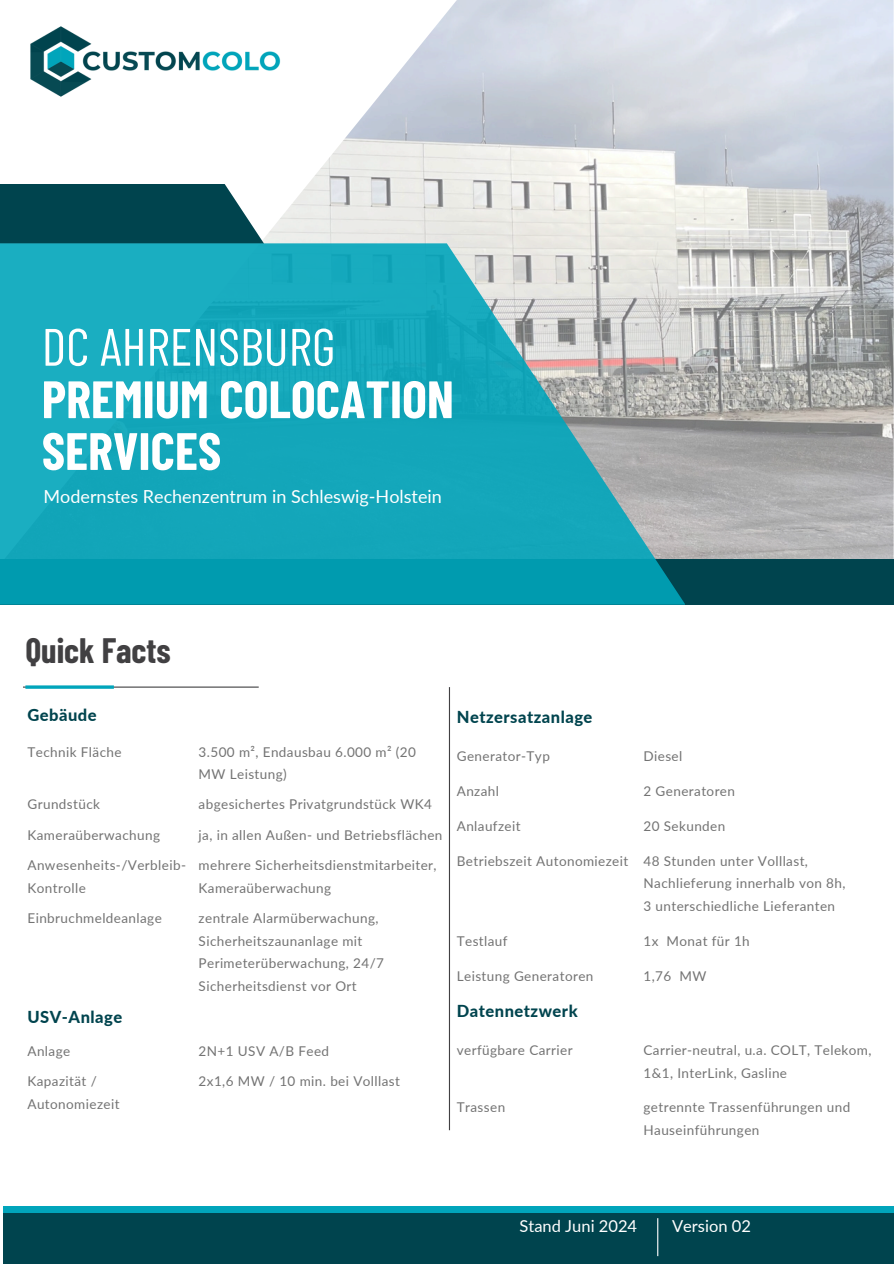
<style>
.page{position:relative;width:894px;height:1264px;background:#fff}
.page>*{position:absolute;margin:0;border:0;box-sizing:border-box;transform-origin:0 0}
.t1{font:700 52.5px/51.8px "Barlow Condensed";color:#fff}
.t2{font:52.5px "Barlow Condensed";color:#fff}
.t3{font:700 34.5px "Barlow Condensed";color:#414042}
.t4{font:18px "Lato";color:#fff}
.t5{font:800 16.5px "Lato";letter-spacing:.03em;color:#00444e}
.t6{font:16.5px "Lato";color:#fff}
.t7{font:13.5px/22.5px "Lato";letter-spacing:.03em;color:#737373}
</style>
<div class="page">
<img style="left:264px;top:0;width:629px;height:558px">
<svg style="left:0;top:184px;width:264px;height:59px;background:#12515a"></svg>
<div style="left:0;top:558px;width:893px;height:46px;background:#00444e"></div>
<svg style="left:0;top:243px;width:684px;height:361px;background:#30abba"></svg>
<div style="left:3px;top:1212px;width:890px;height:51px;background:#00444e"></div>
<div style="left:3px;top:1205px;width:890px;height:7px;background:#01a5bb"></div>
<hr style="left:23px;top:686px;width:236px;height:1px;background:#414042">
<hr style="left:25px;top:685px;width:89px;height:3px;background:#01a5bb">
<img style="left:30px;top:21px;width:256px;height:81px">
<hr style="left:449px;top:687px;width:1px;height:443px;background:#414042">
<hr style="left:657px;top:1218px;width:1px;height:38px;background:#fff">
<p class="t2" style="left:42px;top:313px;width:295px">DC AHRENSBURG</p>
<p class="t1" style="left:42px;top:371px;width:413px">PREMIUM COLOCATION<br>SERVICES</p>
<p class="t4" style="left:44px;top:485px;width:400px">Modernstes Rechenzentrum in Schleswig-Holstein</p>
<p class="t3" style="left:25px;top:628px;width:147px">Quick Facts</p>
<p class="t5" style="left:27px;top:705px;width:71px">Gebäude</p>
<h2 class="t7" style="left:27px;top:740px;width:96px">Technik Fläche</h2>
<h1 class="t7" style="left:198px;top:740px;width:219px">3.500 m², Endausbau 6.000 m² (20<br>MW Leistung)</h1>
<p class="t7" style="left:27px;top:793px;width:74px">Grundstück</p>
<h3 class="t7" style="left:198px;top:793px;width:235px">abgesichertes Privatgrundstück WK4</h3>
<p class="t7" style="left:27px;top:823px;width:134px">Kameraüberwachung</p>
<p class="t7" style="left:198px;top:823px;width:245px">ja, in allen Außen- und Betriebsflächen</p>
<p class="t7" style="left:27px;top:853px;width:160px">Anwesenheits-/Verbleib-<br>Kontrolle</p>
<p class="t7" style="left:198px;top:853px;width:239px">mehrere Sicherheitsdienstmitarbeiter,<br>Kameraüberwachung</p>
<p class="t7" style="left:27px;top:906px;width:136px">Einbruchmeldeanlage</p>
<p class="t7" style="left:198px;top:906px;width:187px">zentrale Alarmüberwachung,<br>Sicherheitszaunanlage mit<br>Perimeterüberwachung, 24/7<br>Sicherheitsdienst vor Ort</p>
<p class="t5" style="left:27px;top:1006px;width:96px">USV-Anlage</p>
<p class="t7" style="left:27px;top:1039px;width:44px">Anlage</p>
<p class="t7" style="left:198px;top:1039px;width:132px">2N+1 USV A/B Feed</p>
<p class="t7" style="left:27px;top:1069px;width:93px">Kapazität /<br>Autonomiezeit</p>
<p class="t7" style="left:198px;top:1069px;width:203px">2x1,6 MW / 10 min. bei Volllast</p>
<p class="t5" style="left:456px;top:707px;width:137px">Netzersatzanlage</p>
<p class="t7" style="left:456px;top:744px;width:95px">Generator-Typ</p>
<p class="t7" style="left:643px;top:744px;width:40px">Diesel</p>
<p class="t7" style="left:456px;top:779px;width:44px">Anzahl</p>
<p class="t7" style="left:643px;top:779px;width:93px">2 Generatoren</p>
<p class="t7" style="left:456px;top:814px;width:65px">Anlaufzeit</p>
<p class="t7" style="left:643px;top:814px;width:83px">20 Sekunden</p>
<p class="t7" style="left:456px;top:849px;width:173px">Betriebszeit Autonomiezeit</p>
<p class="t7" style="left:643px;top:849px;width:203px">48 Stunden unter Volllast,<br>Nachlieferung innerhalb von 8h,</p>
<p class="t7" style="left:643px;top:894px;width:193px">3 unterschiedliche Lieferanten</p>
<p class="t7" style="left:456px;top:929px;width:52px">Testlauf</p>
<p class="t7" style="left:643px;top:929px;width:108px">1x Monat für 1h</p>
<p class="t7" style="left:456px;top:964px;width:138px">Leistung Generatoren</p>
<p class="t7" style="left:643px;top:964px;width:64px">1,76 MW</p>
<p class="t5" style="left:456px;top:1000px;width:122px">Datennetzwerk</p>
<p class="t7" style="left:456px;top:1038px;width:117px">verfügbare Carrier</p>
<p class="t7" style="left:643px;top:1038px;width:229px">Carrier-neutral, u.a. COLT, Telekom,<br>1&amp;1, InterLink, Gasline</p>
<p class="t7" style="left:456px;top:1095px;width:50px">Trassen</p>
<p class="t7" style="left:643px;top:1095px;width:208px">getrennte Trassenführungen und<br>Hauseinführungen</p>
<p class="t6" style="left:519px;top:1215px;width:119px">Stand Juni 2024</p>
<p class="t6" style="left:671px;top:1215px;width:80px">Version 02</p>
</div>
